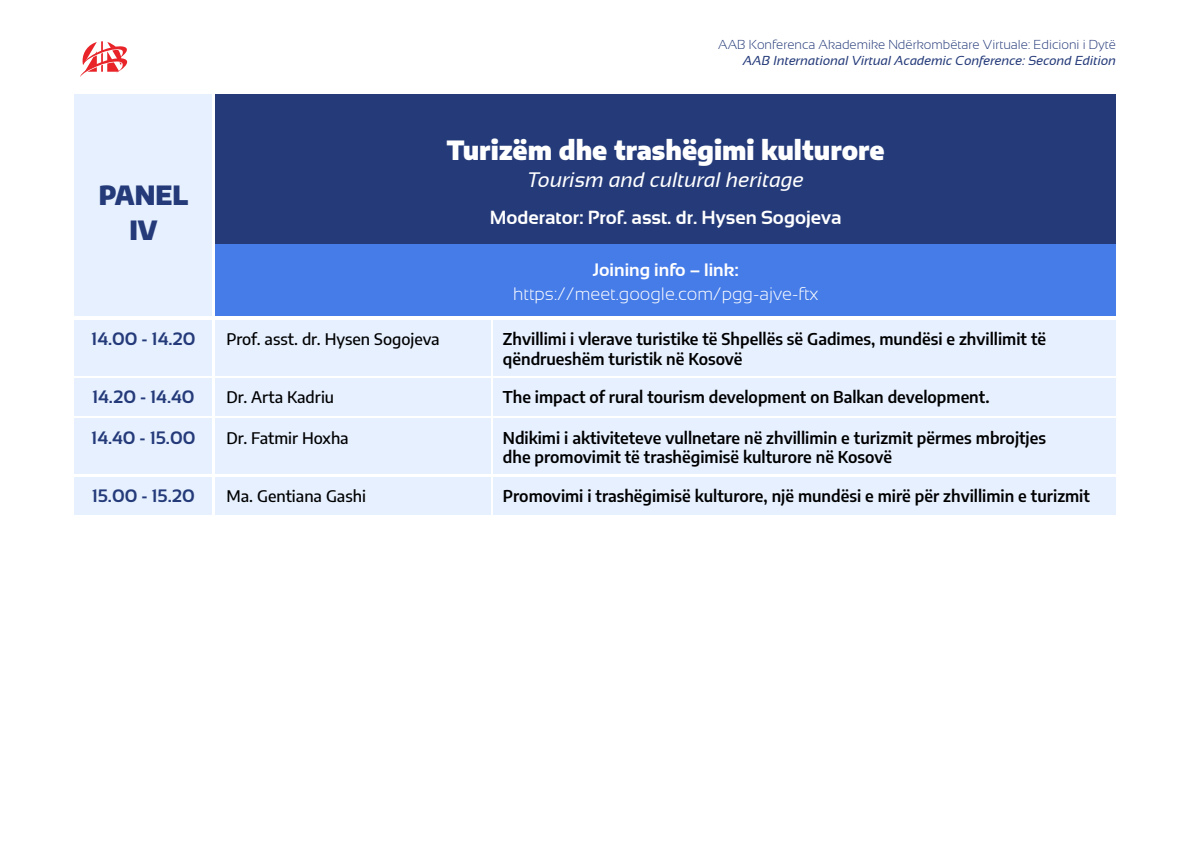
<style>
.page{position:relative;width:1191px;height:842px;background:#fff}
.page>*{position:absolute;margin:0;border:0;box-sizing:border-box;transform-origin:0 0}
.t1{font:900 26px "Encode Sans";color:#fff}
.t2{font:900 26px/35.5px "Encode Sans";color:#243a79;text-align:center}
.t3{font:italic 21px "Sansation";color:#fff}
.t4{font:700 19px "Sansation";color:#fff}
.t5{font:700 18px "Sansation";color:#243a79}
.t6{font:300 18px "Sansation";color:#fff}
.t7{font:700 18px "Sansation";color:#fff}
.t8{font:600 16px/19.2px "Encode Sans";color:#000}
.t9{font:500 16px "Encode Sans";color:#000}
.t10{font:300 13px "Sansation";color:#243a79}
.t11{font:italic 13px "Sansation";color:#243a79}
</style>
<div class="page">
<div style="left:215px;top:94px;width:901px;height:151px;background:#243a79"></div>
<div style="left:75px;top:94px;width:137px;height:222px;background:#e6f0ff"></div>
<div style="left:215px;top:245px;width:901px;height:71px;background:#467ce8"></div>
<div style="left:75px;top:320px;width:137px;height:56px;background:#e6f0ff"></div>
<div style="left:215px;top:320px;width:276px;height:56px;background:#e6f0ff"></div>
<div style="left:493px;top:320px;width:623px;height:56px;background:#e6f0ff"></div>
<div style="left:75px;top:378px;width:137px;height:37px;background:#e6f0ff"></div>
<div style="left:215px;top:378px;width:275px;height:37px;background:#e6f0ff"></div>
<div style="left:493px;top:378px;width:623px;height:37px;background:#e6f0ff"></div>
<div style="left:75px;top:477px;width:137px;height:37px;background:#e6f0ff"></div>
<div style="left:215px;top:477px;width:275px;height:37px;background:#e6f0ff"></div>
<div style="left:493px;top:477px;width:623px;height:37px;background:#e6f0ff"></div>
<div style="left:75px;top:418px;width:137px;height:56px;background:#e6f0ff"></div>
<div style="left:215px;top:418px;width:275px;height:56px;background:#e6f0ff"></div>
<div style="left:493px;top:418px;width:623px;height:56px;background:#e6f0ff"></div>
<svg style="left:80px;top:41px;width:48px;height:36px"></svg>
<h1 class="t2" style="left:99px;top:175px;width:91px">PANEL<br>IV</h1>
<p class="t10" style="left:718px;top:37px;width:399px">AAB Konferenca Akademike Ndërkombëtare Virtuale: Edicioni i Dytë</p>
<p class="t11" style="left:743px;top:53px;width:374px">AAB International Virtual Academic Conference: Second Edition</p>
<h1 class="t1" style="left:447px;top:129px;width:439px">Turizëm dhe trashëgimi kulturore</h1>
<h2 class="t3" style="left:527px;top:168px;width:278px">Tourism and cultural heritage</h2>
<p class="t4" style="left:489px;top:207px;width:353px">Moderator: Prof. asst. dr. Hysen Sogojeva</p>
<p class="t7" style="left:592px;top:260px;width:148px">Joining info – link:</p>
<p class="t6" style="left:513px;top:284px;width:307px">https://meet.google.com/pgg-ajve-ftx</p>
<p class="t5" style="left:91px;top:329px;width:106px">14.00 - 14.20</p>
<p class="t9" style="left:226px;top:328px;width:215px">Prof. asst. dr. Hysen Sogojeva</p>
<p class="t8" style="left:503px;top:329px;width:544px">Zhvillimi i vlerave turistike të Shpellës së Gadimes, mundësi e zhvillimit të qëndrueshëm turistik në Kosovë</p>
<p class="t5" style="left:92px;top:387px;width:104px">14.20 - 14.40</p>
<p class="t9" style="left:226px;top:386px;width:109px">Dr. Arta Kadriu</p>
<p class="t8" style="left:503px;top:387px;width:488px">The impact of rural tourism development on Balkan development.</p>
<p class="t5" style="left:91px;top:427px;width:106px">14.40 - 15.00</p>
<p class="t9" style="left:226px;top:426px;width:124px">Dr. Fatmir Hoxha</p>
<p class="t8" style="left:503px;top:427px;width:544px">Ndikimi i aktiviteteve vullnetare në zhvillimin e turizmit përmes mbrojtjes dhe promovimit të trashëgimisë kulturore në Kosovë</p>
<p class="t5" style="left:92px;top:486px;width:105px">15.00 - 15.20</p>
<p class="t9" style="left:226px;top:485px;width:141px">Ma. Gentiana Gashi</p>
<p class="t8" style="left:503px;top:486px;width:588px">Promovimi i trashëgimisë kulturore, një mundësi e mirë për zhvillimin e turizmit</p>
</div>
